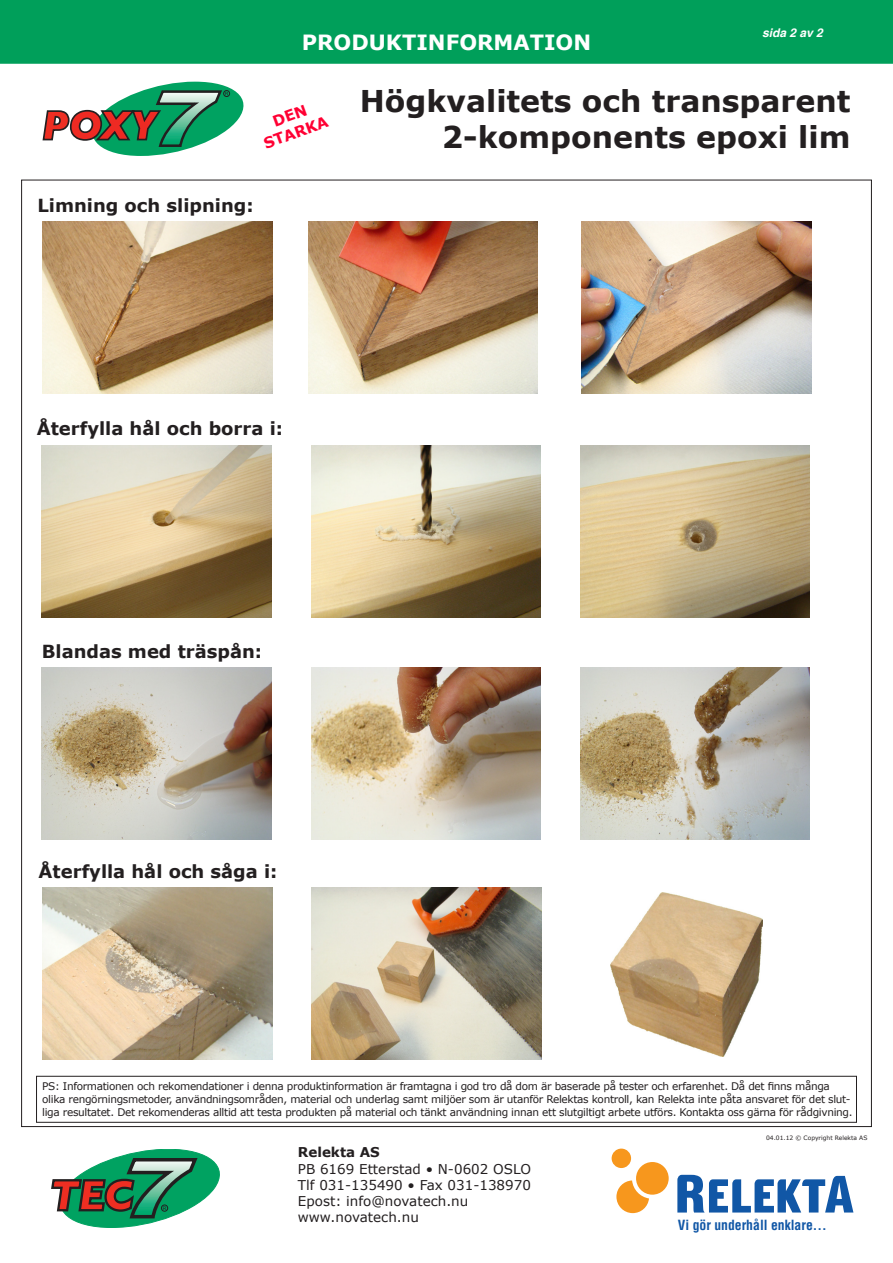
<style>
.page{position:relative;width:893px;height:1263px;background:#fff}
.page>*{position:absolute;margin:0;border:0;box-sizing:border-box;transform-origin:0 0}
.t1{font:700 30px/36px "Verdana";color:#231f20;text-align:right}
.t2{font:700 21px "Verdana";color:#fff}
.t3{font:700 18px "Verdana";color:#231f20}
.t4{font:700 15px/18px "Verdana";color:#f03;text-align:center}
.t5{font:700 condensed 13.65px "Helvetica LT";color:#1157a6}
.t6{font:13.5px/16.2px "Verdana";color:#231f20}
.t7{font:700 13.5px "Verdana";color:#231f20}
.t8{font:italic 700 12px "Helvetica";color:#fff}
.t9{font:10.5px/12.6px "Verdana";letter-spacing:-.03em;color:#231f20}
.t10{font:6px "Verdana";color:#231f20}
.t11{font:4.95px "Arial";color:#231f20}
</style>
<div class="page">
<div style="left:0;top:0;width:893px;height:64px;background:#009f5a"></div>
<svg style="left:43px;top:82px;width:200px;height:74px"></svg>
<div style="left:612px;top:1148px;width:19px;height:20px;background:#f7971d;border-radius:50%"></div>
<svg style="left:616px;top:1180px;width:33px;height:33px"></svg>
<div style="left:636px;top:1162px;width:33px;height:33px;background:#f7971d;border-radius:50%"></div>
<svg style="left:677px;top:1175px;width:176px;height:37px"></svg>
<svg style="left:51px;top:1149px;width:168px;height:78px"></svg>
<img style="left:43px;top:222px;width:229px;height:172px">
<img style="left:309px;top:222px;width:229px;height:172px">
<img style="left:581px;top:222px;width:231px;height:172px">
<img style="left:42px;top:445px;width:229px;height:172px">
<img style="left:311px;top:445px;width:230px;height:172px">
<img style="left:580px;top:445px;width:230px;height:172px">
<img style="left:42px;top:667px;width:229px;height:172px">
<img style="left:311px;top:667px;width:230px;height:172px">
<img style="left:580px;top:667px;width:230px;height:172px">
<img style="left:43px;top:888px;width:229px;height:172px">
<img style="left:312px;top:888px;width:230px;height:172px">
<img style="left:611px;top:892px;width:151px;height:164px">
<div style="left:36px;top:1076px;width:821px;height:47px;border:1px solid #231f20"></div>
<p class="t8" style="left:762px;top:26px;width:62px">sida 2 av 2</p>
<h2 class="t2" style="left:302px;top:28px;width:291px">PRODUKTINFORMATION</h2>
<h1 class="t1" style="left:360px;top:83px;width:492px">Högkvalitets och transparent<br>2-komponents epoxi lim</h1>
<h3 class="t4" style="left:255px;top:118px;width:69px;rotate:-20deg">DEN<br>STARKA</h3>
<p class="t3" style="left:37px;top:192px;width:218px">Limning och slipning:</p>
<p class="t3" style="left:37px;top:416px;width:248px">Återfylla hål och borra i:</p>
<p class="t3" style="left:42px;top:639px;width:222px">Blandas med träspån:</p>
<p class="t3" style="left:39px;top:858px;width:240px">Återfylla hål och såga i:</p>
<p class="t9" style="left:42px;top:1080px;width:812px">PS: Informationen och rekomendationer i denna produktinformation är framtagna i god tro då dom är baserade på tester och erfarenhet. Då det finns många olika rengörningsmetoder, användningsområden, material och underlag samt miljöer som är utanför Relektas kontroll, kan Relekta inte påta ansvaret för det slut&shy;liga resultatet. Det rekomenderas alltid att testa produkten på material och tänkt användning innan ett slutgiltigt arbete utförs. Kontakta oss gärna för rådgivning.</p>
<p class="t11" style="left:163px;top:1205px;width:5px">R</p>
<p class="t7" style="left:298px;top:1143px;width:84px">Relekta AS</p>
<p class="t6" style="left:298px;top:1160px;width:235px">PB 6169 Etterstad • N-0602 OSLO<br>Tlf 031-135490 • Fax 031-138970<br>Epost: info@novatech.nu www.novatech.nu</p>
<p class="t10" style="left:766px;top:1134px;width:103px">04.01.12 © Copyright Relekta AS</p>
<h3 class="t5" style="left:678px;top:1217px;width:150px">Vi gör underhåll enklare...</h3>
</div>
